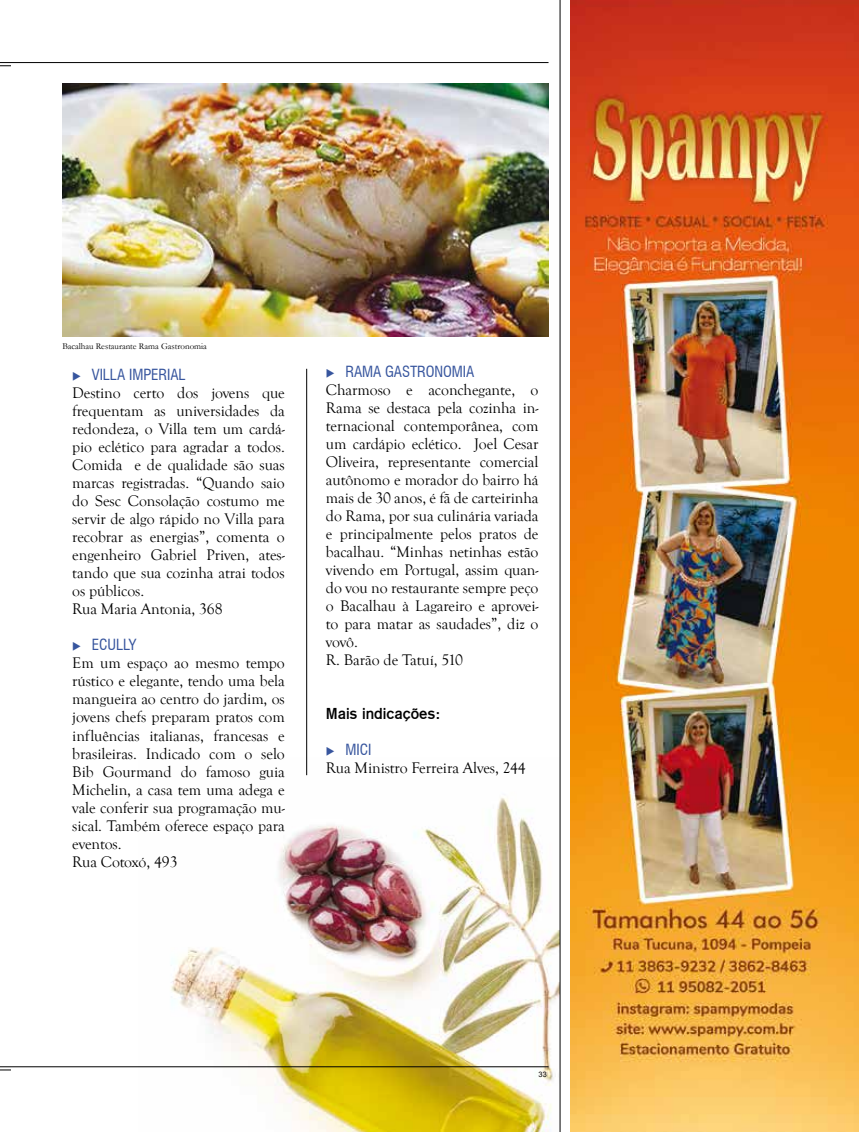
<style>
.page{position:relative;width:859px;height:1132px;background:#fff}
.page>*{position:absolute;margin:0;border:0;box-sizing:border-box;transform-origin:0 0}
.t1{font:15.75px/18px "Goudy Old Style T";letter-spacing:-.005em;color:#000}
.t2{font:15.75px "Gothic 725 BT Bold A";letter-spacing:-.005em;color:#000}
.t3{font:condensed 15px "Swiss 721 BT";letter-spacing:-.005em;color:#37559e}
.t4{font:9px "Garamond";color:#000}
.t5{font:7.5px "Arial";color:#000}
</style>
<div class="page">
<img style="left:138px;top:757px;width:422px;height:374px">
<hr style="left:0;top:62px;width:548px;height:1px;background:#000">
<hr style="left:0;top:1066px;width:548px;height:1px;background:#000">
<img style="left:570px;top:0;width:289px;height:1131px">
<hr style="left:306px;top:368px;width:1px;height:407px;background:#000">
<hr style="left:560px;top:0;width:1px;height:1131px;background:#000">
<img style="left:62px;top:84px;width:487px;height:252px">
<p class="t4" style="left:62px;top:340px;width:146px">Bacalhau Restaurante Rama Gastronomia</p>
<p class="t3" style="left:72px;top:365px;width:115px">◆ VILLA IMPERIAL</p>
<p class="t1" style="left:72px;top:384px;width:214px">Destino certo dos jovens que frequentam as universidades da redondeza, o Villa tem um cardá&shy;pio eclético para agradar a todos.<br>Comida e de qualidade são suas marcas registradas. “Quando saio do Sesc Consolação costumo me servir de algo rápido no Villa para recobrar as energias”, comenta o engenheiro Gabriel Priven, ates&shy;tando que sua cozinha atrai todos os públicos.<br>Rua Maria Antonia, 368</p>
<p class="t3" style="left:72px;top:635px;width:65px">◆ ECULLY</p>
<p class="t1" style="left:72px;top:654px;width:214px">Em um espaço ao mesmo tempo rústico e elegante, tendo uma bela mangueira ao centro do jardim, os jovens chefs preparam pratos com influências italianas, francesas e brasileiras. Indicado com o selo<br>Bib Gourmand do famoso guia<br>Michelin, a casa tem uma adega e vale conferir sua programação mu&shy;sical. Também oferece espaço para eventos.<br>Rua Cotoxó, 493</p>
<p class="t3" style="left:326px;top:362px;width:150px">◆ RAMA GASTRONOMIA</p>
<p class="t1" style="left:326px;top:381px;width:214px">Charmoso e aconchegante, o<br>Rama se destaca pela cozinha in&shy;ternacional contemporânea, com um cardápio eclético. Joel Cesar<br>Oliveira, representante comercial autônomo e morador do bairro há mais de 30 anos, é fã de carteirinha do Rama, por sua culinária variada e principalmente pelos pratos de bacalhau. “Minhas netinhas estão vivendo em Portugal, assim quan&shy;do vou no restaurante sempre peço o Bacalhau à Lagareiro e aprovei&shy;to para matar as saudades”, diz o vovô.<br>R. Barão de Tatuí, 510</p>
<p class="t2" style="left:326px;top:704px;width:116px">Mais indicações:</p>
<p class="t3" style="left:326px;top:740px;width:47px">◆ MICI</p>
<p class="t1" style="left:326px;top:759px;width:201px">Rua Ministro Ferreira Alves, 244</p>
<p class="t5" style="left:539px;top:1069px;width:10px">33</p>
</div>
